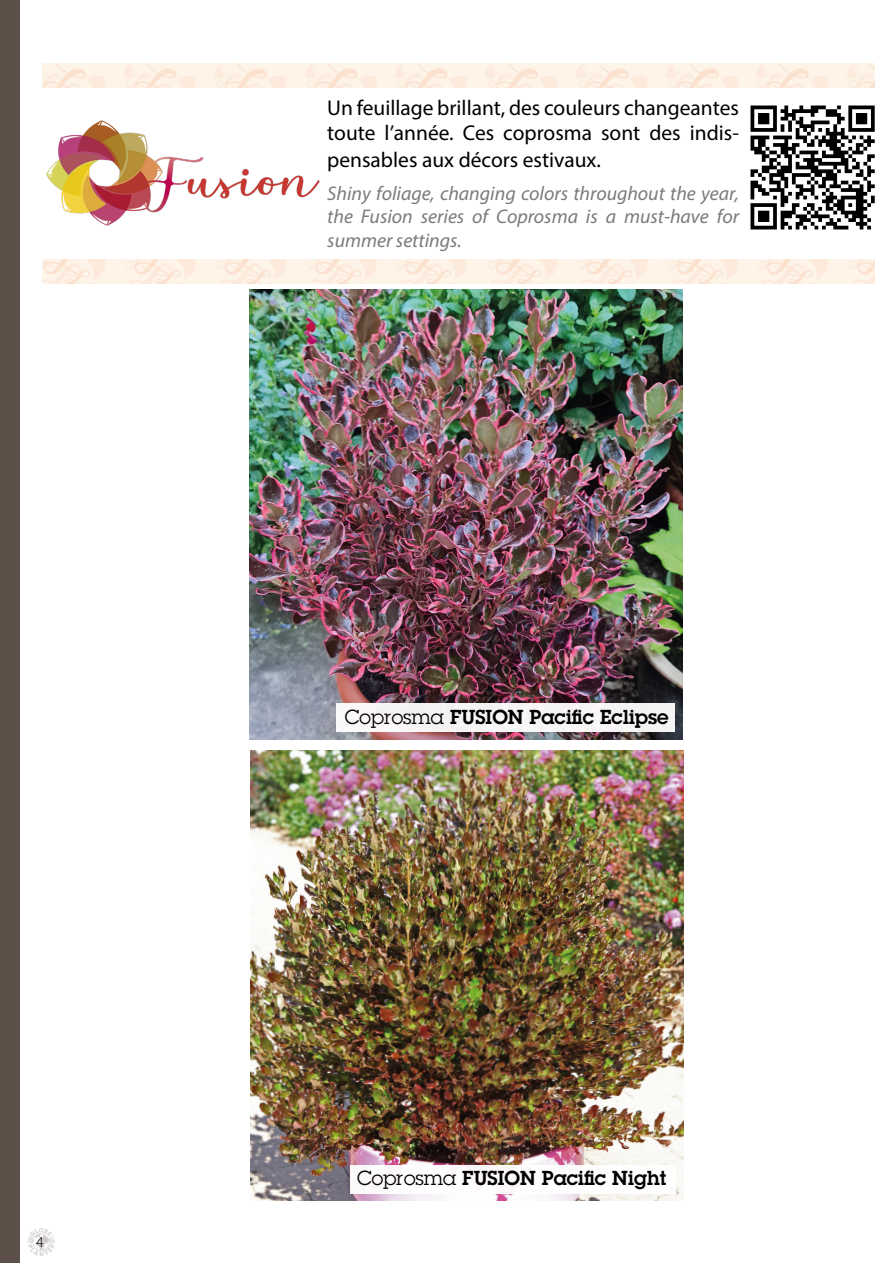
<style>
.page{position:relative;width:893px;height:1263px;background:#fff}
.page>*{position:absolute;margin:0;border:0;box-sizing:border-box;transform-origin:0 0}
.t1{font:21.45px/24.8px "Myriad Pro";color:#000}
.t2{font:italic 19.8px/23.7px "Myriad Pro";color:#7c7b7b;text-align:justify}
.t3{font:600 19.8px "Lubalin Graph Std";color:#000}
.t4{font:300 15.45px "Myriad Pro";color:#000}
.s1{font-weight:400}
</style>
<div class="page">
<div style="left:0;top:0;width:20px;height:1263px;background:#5d5049"></div>
<img style="left:27px;top:1229px;width:27px;height:26px">
<img style="left:43px;top:63px;width:831px;height:221px">
<div style="left:28px;top:89px;width:858px;height:170px;background:#fff"></div>
<img style="left:750px;top:105px;width:125px;height:125px">
<img style="left:46px;top:120px;width:274px;height:106px">
<img style="left:249px;top:290px;width:433px;height:449px">
<img style="left:251px;top:751px;width:432px;height:449px">
<div style="left:350px;top:1165px;width:326px;height:28px;background:#fff"></div>
<div style="left:337px;top:704px;width:338px;height:28px;background:#f5f4f5"></div>
<p class="t4" style="left:36px;top:1234px;width:9px">4</p>
<p class="t1" style="left:327px;top:95px;width:413px">Un feuillage brillant, des couleurs changeantes toute l’année. Ces coprosma sont des indis-</p>
<p class="t1" style="left:327px;top:147px;width:275px">pensables aux décors estivaux.</p>
<p class="t2" style="left:327px;top:181px;width:413px">Shiny foliage, changing colors throughout the year, the Fusion series of Coprosma is a must-have for summer settings.</p>
<p class="t3" style="left:345px;top:704px;width:325px"><span class="s1">Coprosma</span> FUSION Pacific Eclipse</p>
<p class="t3" style="left:357px;top:1165px;width:311px"><span class="s1">Coprosma</span> FUSION Pacific Night</p>
</div>
